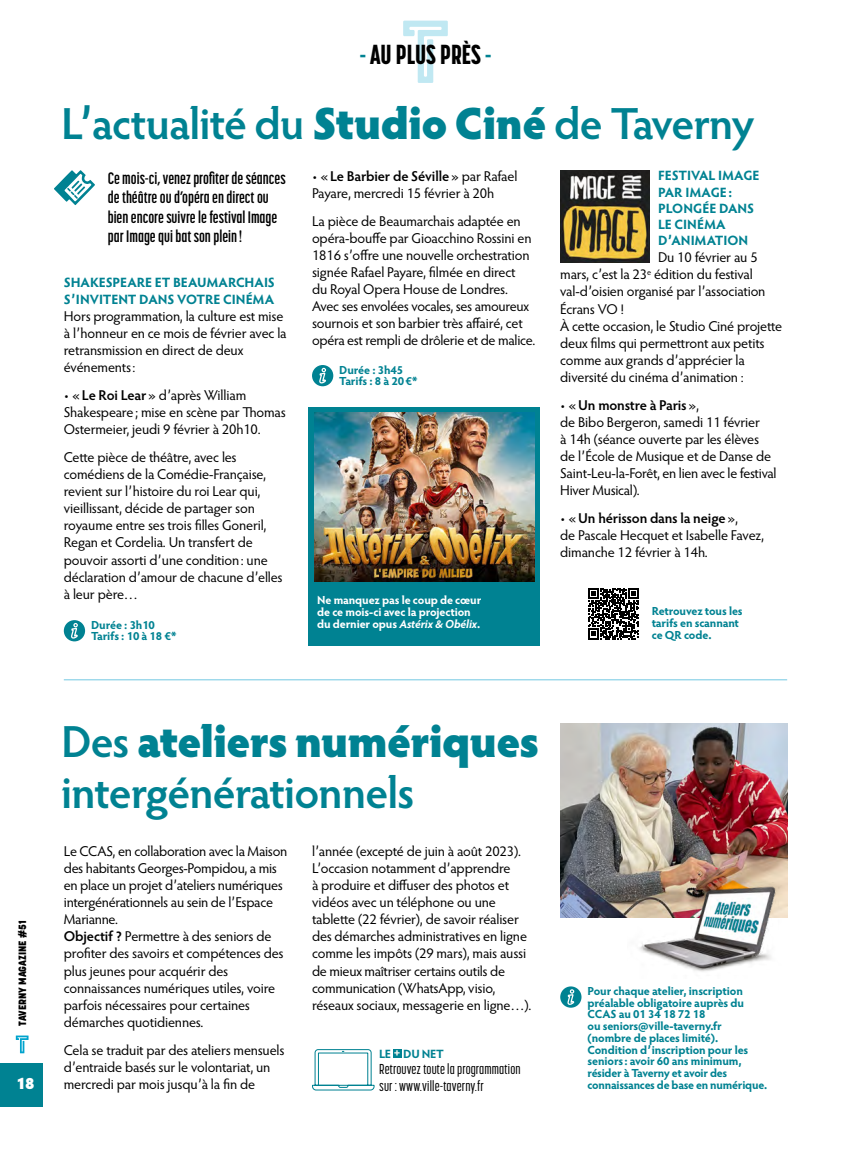
<style>
.page{position:relative;width:851px;height:1149px;background:#fff}
.page>*{position:absolute;margin:0;border:0;box-sizing:border-box;transform-origin:0 0}
.t1{font:600 45px/51px "Hypatia Sans Pro";letter-spacing:-.025em;color:#008292}
.t2{font:800 27.15px "Korolev Compressed";color:#000}
.t3{font:700 16.5px/19.5px "Korolev Compressed";color:#000}
.t4{font:900 16.5px "Hypatia Sans Pro";color:#fff}
.t5{font:14.25px/17.1px "Hypatia Sans Pro";letter-spacing:-.015em;color:#000}
.t6{font:500 14.25px/16.5px "Korolev Compressed";letter-spacing:.01em;color:#000}
.t7{font:700 13.5px/16.2px "Hypatia Sans Pro";color:#008292}
.t8{font:700 12px "Hypatia Sans Pro";letter-spacing:-.025em;color:#008292}
.t9{font:700 11.7px/11.7px "Hypatia Sans Pro";letter-spacing:-.015em;color:#008292}
.t10{font:700 11.7px/11.7px "Hypatia Sans Pro";letter-spacing:-.01em;color:#fff}
.t11{font:800 10.5px "Korolev";color:#000}
.s1{color:#008292}
.s2{font-weight:900}
.s3{font-weight:600}
.s4{font-style:italic}
.s5{color:#f5f3ef}
</style>
<div class="page">
<div style="left:308px;top:407px;width:232px;height:238px;background:#008292"></div>
<svg style="left:64px;top:620px;width:21px;height:21px"></svg>
<svg style="left:312px;top:365px;width:21px;height:21px"></svg>
<hr style="left:64px;top:679px;width:723px;height:1px;background:#71c8e3">
<svg style="left:54px;top:170px;width:41px;height:35px"></svg>
<img style="left:314px;top:412px;width:220px;height:169px">
<img style="left:560px;top:723px;width:227px;height:194px">
<img style="left:560px;top:170px;width:89px;height:92px">
<svg style="left:560px;top:986px;width:21px;height:21px"></svg>
<div style="left:393px;top:1048px;width:8px;height:9px;background:#008292"></div>
<svg style="left:312px;top:1049px;width:63px;height:41px"></svg>
<svg style="left:588px;top:588px;width:51px;height:51px"></svg>
<img style="left:627px;top:882px;width:154px;height:90px">
<div style="left:0;top:1062px;width:43px;height:44px;background:#008292"></div>
<svg style="left:16px;top:1035px;width:13px;height:17px"></svg>
<svg style="left:403px;top:21px;width:45px;height:62px"></svg>
<h2 class="t2" style="left:359px;top:38px;width:133px"><span class="s1">-</span> AU PLUS PRÈS <span class="s1">-</span></h2>
<h1 class="t1" style="left:61px;top:96px;width:694px">L’actualité du <span class="s2">Studio Ciné</span> de Taverny</h1>
<p class="t3" style="left:108px;top:168px;width:179px">Ce mois-ci, venez profiter de séances de théâtre ou d’opéra en direct ou bien encore suivre le festival Image par Image qui bat son plein!</p>
<p class="t7" style="left:64px;top:274px;width:212px">SHAKESPEARE ET BEAUMARCHAIS<br>S’INVITENT DANS VOTRE CINÉMA</p>
<p class="t5" style="left:64px;top:307px;width:224px">Hors programmation, la culture est mise à l’honneur en ce mois de février avec la retransmission en direct de deux événements:</p>
<p class="t5" style="left:64px;top:386px;width:223px">• «<span class="s3">Le Roi Lear</span>» d’après William<br>Shakespeare; mise en scène par Thomas<br>Ostermeier, jeudi 9 février à 20h10.</p>
<p class="t5" style="left:64px;top:448px;width:220px">Cette pièce de théâtre, avec les comédiens de la Comédie-Française, revient sur l’histoire du roi Lear qui, vieillissant, décide de partager son royaume entre ses trois filles Goneril, Regan et Cordelia. Un transfert de pouvoir assorti d’une condition: une déclaration d’amour de chacune d’elles à leur père…</p>
<p class="t9" style="left:91px;top:618px;width:87px">Durée : 3h10<br>Tarifs : 10 à 18 €*</p>
<p class="t5" style="left:312px;top:167px;width:207px">• «<span class="s3">Le Barbier de Séville</span>» par Rafael<br>Payare, mercredi 15 février à 20h</p>
<p class="t5" style="left:312px;top:212px;width:225px">La pièce de Beaumarchais adaptée en opéra-bouffe par Gioacchino Rossini en 1816 s’offre une nouvelle orchestration signée Rafael Payare, filmée en direct<br>du Royal Opera House de Londres.<br>Avec ses envolées vocales, ses amoureux sournois et son barbier très affairé, cet opéra est rempli de drôlerie et de malice.</p>
<p class="t9" style="left:339px;top:363px;width:80px">Durée : 3h45<br>Tarifs : 8 à 20€*</p>
<p class="t10" style="left:317px;top:593px;width:166px">Ne manquez pas le coup de cœur de ce mois-ci avec la projection du dernier opus <span class="s4">Astérix &amp; Obélix</span>.</p>
<p class="t7" style="left:658px;top:167px;width:103px">FESTIVAL IMAGE<br>PAR IMAGE:<br>PLONGÉE DANS<br>LE CINÉMA<br>D’ANIMATION</p>
<p class="t5" style="left:560px;top:248px;width:223px;text-indent:98px">Du 10 février au 5 mars, c’est la 23<sup>e</sup> édition du festival val-d’oisien organisé par l’association<br>Écrans VO!<br>À cette occasion, le Studio Ciné projette deux films qui permettront aux petits comme aux grands d’apprécier la diversité du cinéma d’animation :</p>
<p class="t5" style="left:560px;top:396px;width:218px">• «<span class="s3">Un monstre à Paris</span>»,<br>de Bibo Bergeron, samedi 11 février<br>à 14h (séance ouverte par les élèves de l’École de Musique et de Danse de<br>Saint-Leu-la-Forêt, en lien avec le festival<br>Hiver Musical).</p>
<p class="t5" style="left:560px;top:509px;width:205px">• «<span class="s3">Un hérisson dans la neige</span>»,<br>de Pascale Hecquet et Isabelle Favez, dimanche 12 février à 14h.</p>
<p class="t9" style="left:651px;top:604px;width:92px">Retrouvez tous les tarifs en scannant ce QR code.</p>
<p class="t11" style="left:16px;top:1025px;width:107px;rotate:-90deg">TAVERNY MAGAZINE #51</p>
<p class="t4" style="left:16px;top:1070px;width:20px">18</p>
<h1 class="t1" style="left:61px;top:713px;width:479px">Des <span class="s2">ateliers numériques </span>intergénérationnels</h1>
<p class="t5" style="left:64px;top:841px;width:225px">Le CCAS, en collaboration avec la Maison des habitants Georges-Pompidou, a mis en place un projet d’ateliers numériques intergénérationnels au sein de l’Espace Marianne.<br><span class="s3">Objectif ?</span> Permettre à des seniors de profiter des savoirs et compétences des plus jeunes pour acquérir des connaissances numériques utiles, voire parfois nécessaires pour certaines démarches quotidiennes.</p>
<p class="t5" style="left:64px;top:1040px;width:222px">Cela se traduit par des ateliers mensuels d’entraide basés sur le volontariat, un mercredi par mois jusqu’à la fin de</p>
<p class="t5" style="left:312px;top:841px;width:221px">l’année (excepté de juin à août 2023).<br>L’occasion notamment d’apprendre<br>à produire et diffuser des photos et vidéos avec un téléphone ou une tablette (22 février), de savoir réaliser des démarches administratives en ligne comme les impôts (29 mars), mais aussi de mieux maîtriser certains outils de communication (WhatsApp, visio, réseaux sociaux, messagerie en ligne…).</p>
<p class="t8" style="left:379px;top:1044px;width:66px">LE <span class="s5">+</span> DU NET</p>
<p class="t6" style="left:379px;top:1060px;width:143px">Retrouvez toute la programmation sur : www.ville-taverny.fr</p>
<p class="t9" style="left:587px;top:984px;width:181px">Pour chaque atelier, inscription préalable obligatoire auprès du<br>CCAS au 01 34 18 72 18<br>ou seniors@ville-taverny.fr (nombre de places limité).<br>Condition d’inscription pour les seniors : avoir 60 ans minimum, résider à Taverny et avoir des connaissances de base en numérique.</p>
</div>
